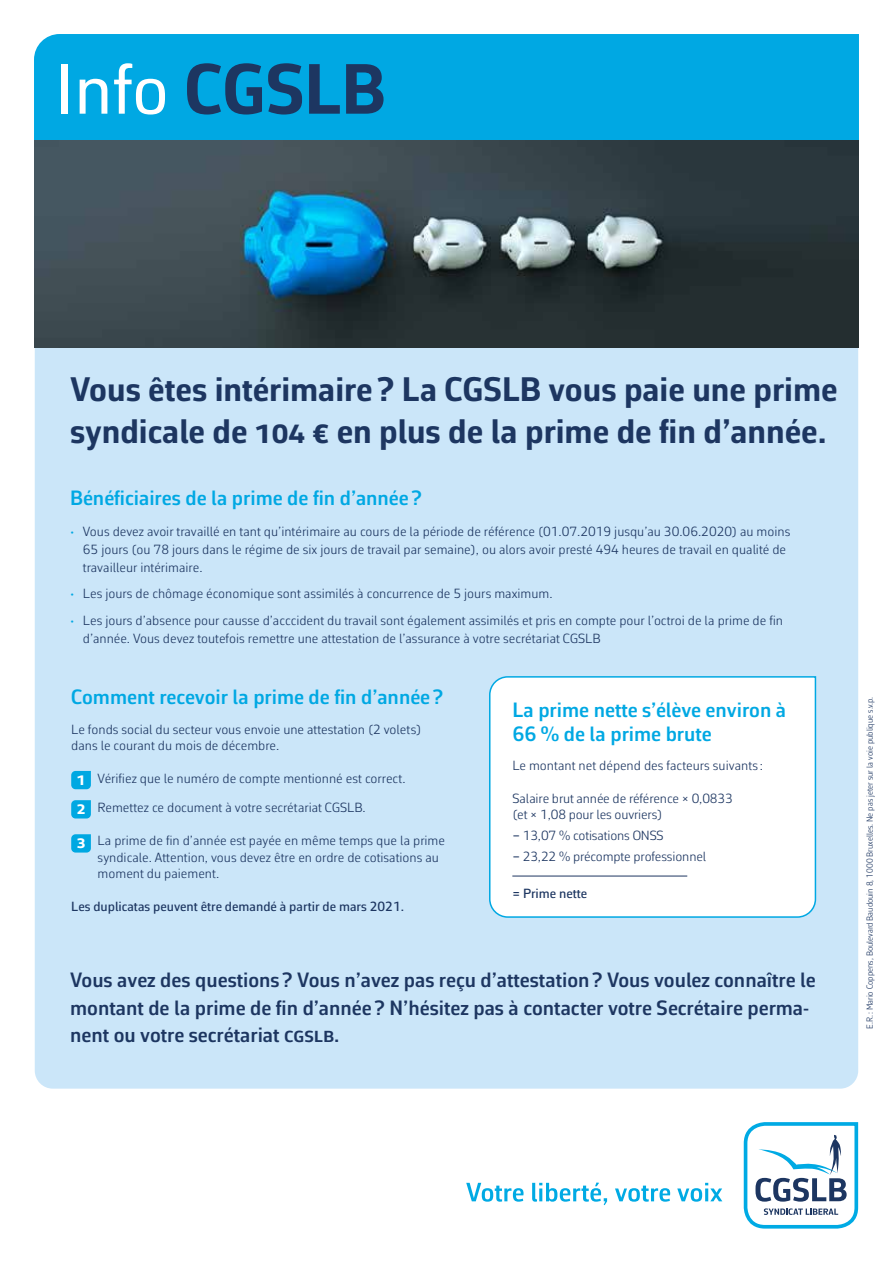
<style>
.page{position:relative;width:893px;height:1263px;background:#fff}
.page>*{position:absolute;margin:0;border:0;box-sizing:border-box;transform-origin:0 0}
.t1{font:700 72px "Corbeau Pro";color:#1d3661}
.t2{font:700 34.5px/42px "Corbeau Pro";color:#1d3661}
.t3{font:600 21px/27px "Corbeau Pro";color:#1d3661}
.t4{font:600 21px/24px "Corbeau Pro";color:#00a8e3}
.t5{font:300 13.5px/16.5px "Corbeau Pro";color:#1d3661}
.t6{font:500 13.5px "Corbeau Pro";color:#1d3661}
.t7{font:300 9px "Corbeau Con Pro";color:#1d3661}
.s1{font-weight:400;color:#fff}
.s2{color:#00a8e3}
.s3{font-weight:700;font-size:18px;color:#fff}
.s4{font-family:"Corbeau Con Pro"}
.s5{font-weight:400}
</style>
<div class="page">
<div style="left:35px;top:348px;width:823px;height:741px;background:#cbe6f9"></div>
<svg style="left:488px;top:675px;width:329px;height:243px"></svg>
<div style="left:34px;top:34px;width:825px;height:106px;background:#00a8e3"></div>
<hr style="left:512px;top:876px;width:175px;height:1px;background:#1d3661">
<svg style="left:71px;top:771px;width:20px;height:18px"></svg>
<svg style="left:71px;top:800px;width:20px;height:18px"></svg>
<svg style="left:71px;top:834px;width:20px;height:18px"></svg>
<svg style="left:743px;top:1122px;width:115px;height:106px"></svg>
<svg style="left:466px;top:1183px;width:58px;height:19px"></svg>
<svg style="left:532px;top:1182px;width:75px;height:23px"></svg>
<svg style="left:615px;top:1185px;width:55px;height:17px"></svg>
<svg style="left:677px;top:1183px;width:45px;height:19px"></svg>
<img style="left:35px;top:140px;width:823px;height:208px">
<h1 class="t1" style="left:55px;top:41px;width:332px"><span class="s1">Info</span> CGSLB</h1>
<h2 class="t2" style="left:70px;top:368px;width:769px">Vous êtes intérimaire? La CGSLB vous paie une prime syndicale de 104 € en plus de la prime de fin d’année.</h2>
<h3 class="t4" style="left:70px;top:485px;width:353px">Bénéficiaires de la prime de fin d’année ?</h3>
<p class="t5" style="left:83px;top:522px;width:709px;line-height:18px;text-indent:-13px"><span class="s2">•</span> Vous devez avoir travaillé en tant qu’intérimaire au cours de la période de référence (01.07.2019 jusqu’au 30.06.2020) au moins<br>65 jours (ou 78 jours dans le régime de six jours de travail par semaine), ou alors avoir presté 494 heures de travail en qualité de travailleur intérimaire.</p>
<p class="t5" style="left:70px;top:585px;width:484px"><span class="s2">•</span> Les jours de chômage économique sont assimilés à concurrence de 5 jours maximum.</p>
<p class="t5" style="left:83px;top:611px;width:702px;line-height:18px;text-indent:-13px"><span class="s2">•</span> Les jours d’absence pour causse d’acccident du travail sont également assimilés et pris en compte pour l’octroi de la prime de fin d’année. Vous devez toutefois remettre une attestation de l’assurance à votre secrétariat CGSLB</p>
<h3 class="t4" style="left:71px;top:685px;width:373px">Comment recevoir la prime de fin d’année ?</h3>
<p class="t5" style="left:71px;top:721px;width:352px">Le fonds social du secteur vous envoie une attestation (2 volets) dans le courant du mois de décembre.</p>
<p class="t5" style="left:77px;top:764px;width:330px;line-height:29.2px"><span class="s3">1</span> Vérifiez que le numéro de compte mentionné est correct.<br><span class="s3">2</span> Remettez ce document à votre secrétariat CGSLB.</p>
<p class="t5" style="left:98px;top:832px;width:349px;text-indent:-21px"><span class="s3">3</span> La prime de fin d’année est payée en même temps que la prime syndicale. Attention, vous devez être en ordre de cotisations au moment du paiement.</p>
<p class="t6" style="left:71px;top:898px;width:334px">Les duplicatas peuvent être demandé à partir de mars 2021.</p>
<h3 class="t4" style="left:512px;top:697px;width:275px">La prime nette s’élève environ à<br>66 % de la prime brute</h3>
<p class="t5" style="left:512px;top:757px;width:252px">Le montant net dépend des facteurs suivants :</p>
<p class="t5" style="left:512px;top:790px;width:222px">Salaire brut année de référence <span class="s4">×</span> 0,0833 (et <span class="s4">×</span> 1,08 pour les ouvriers)</p>
<p class="t5" style="left:512px;top:825px;width:195px;line-height:20.7px"><span class="s5">−</span> 13,07 % cotisations ONSS<br><span class="s5">−</span> 23,22 % précompte professionnel</p>
<p class="t6" style="left:512px;top:884px;width:76px">= Prime nette</p>
<h3 class="t3" style="left:70px;top:966px;width:747px">Vous avez des questions ? Vous n’avez pas reçu d’attestation? Vous voulez connaître le montant de la prime de fin d’année ? N’hésitez pas à contacter votre Secrétaire perma&shy;nent ou votre secrétariat cgslb.</h3>
<p class="t7" style="left:864px;top:1028px;width:333px;rotate:-90deg">E.R. : Mario Coppens, Boulevard Baudouin 8, 1000 Bruxelles. Ne pas jeter sur la voie publique s.v.p.</p>
</div>
